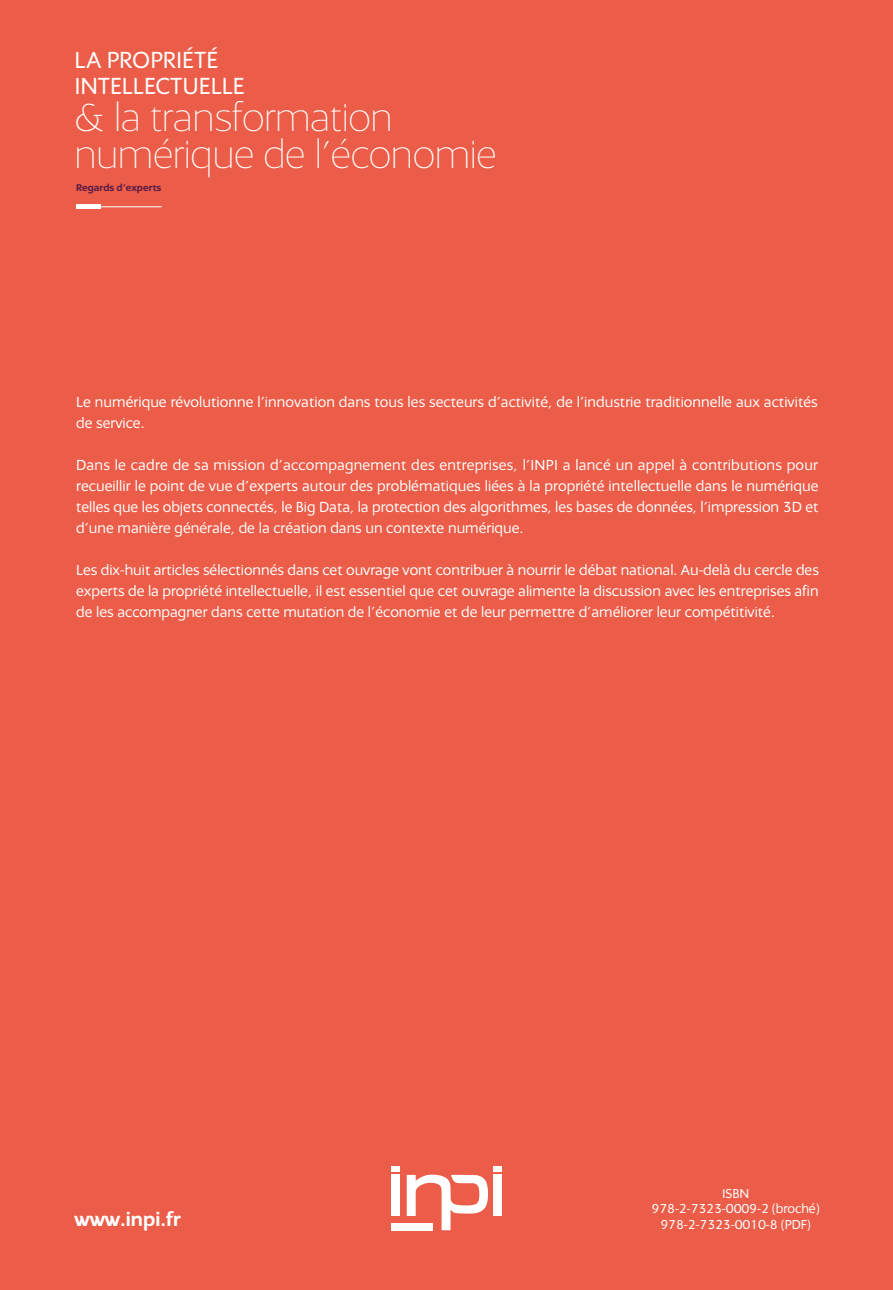
<style>
.page{position:relative;width:893px;height:1290px;background:#eb5d48}
.page>*{position:absolute;margin:0;border:0;box-sizing:border-box;transform-origin:0 0}
.t1{font:100 42.18px/37.3px "Inpi";letter-spacing:-.01em;color:#fff}
.t2{font:25.2px/25.2px "Inpi";letter-spacing:-.005em;color:#fff}
.t3{font:700 21px "Inpi";color:#fff}
.t4{font:15.75px/21px "Inpi";color:#fff;text-align:justify}
.t5{font:14px/15.8px "Inpi";letter-spacing:-.01em;color:#fff;text-align:center}
.t6{font:700 10.5px "Inpi";color:#561947}
</style>
<div class="page">
<div style="left:391px;top:1175px;width:9px;height:41px;background:#fff"></div>
<div style="left:391px;top:1166px;width:9px;height:5px;background:#fff"></div>
<div style="left:493px;top:1175px;width:9px;height:41px;background:#fff"></div>
<div style="left:493px;top:1166px;width:9px;height:5px;background:#fff"></div>
<svg style="left:407px;top:1174px;width:81px;height:56px"></svg>
<div style="left:391px;top:1223px;width:42px;height:7px;background:#fff"></div>
<hr style="left:76px;top:205px;width:24px;height:4px;background:#fff">
<hr style="left:99px;top:206px;width:63px;height:1px;background:#fff">
<h2 class="t2" style="left:75px;top:48px;width:172px">La propriété intellectuelle</h2>
<h1 class="t1" style="left:74px;top:100px;width:424px">&amp; la transformation numérique de l’économie</h1>
<p class="t6" style="left:76px;top:181px;width:87px">Regards d’experts</p>
<p class="t4" style="left:76px;top:391px;width:743px">Le numérique révolutionne l’innovation dans tous les secteurs d’activité, de l’industrie traditionnelle aux activités de service.</p>
<p class="t4" style="left:76px;top:454px;width:462px">Dans le cadre de sa mission d’accompagnement des entreprises, l’INPI</p>
<p class="t4" style="left:76px;top:454px;width:744px;text-indent:487px">a lancé un appel à contributions pour recueillir le point de vue d’experts autour des problématiques liées à la propriété intellectuelle dans le numérique telles que les objets connectés, le Big Data, la protection des algorithmes, les bases de données, l’impression 3D et d’une manière générale, de la création dans un contexte numérique.</p>
<p class="t4" style="left:76px;top:559px;width:744px">Les dix-huit articles sélectionnés dans cet ouvrage vont contribuer à nourrir le débat national. Au-delà du cercle des experts de la propriété intellectuelle, il est essentiel que cet ouvrage alimente la discussion avec les entreprises afin de les accompagner dans cette mutation de l’économie et de leur permettre d’améliorer leur compétitivité.</p>
<h3 class="t3" style="left:74px;top:1207px;width:108px">www.inpi.fr</h3>
<p class="t5" style="left:652px;top:1185px;width:170px">ISBN<br>978-2-7323-0009-2 (broché)<br>978-2-7323-0010-8 (PDF)</p>
</div>
